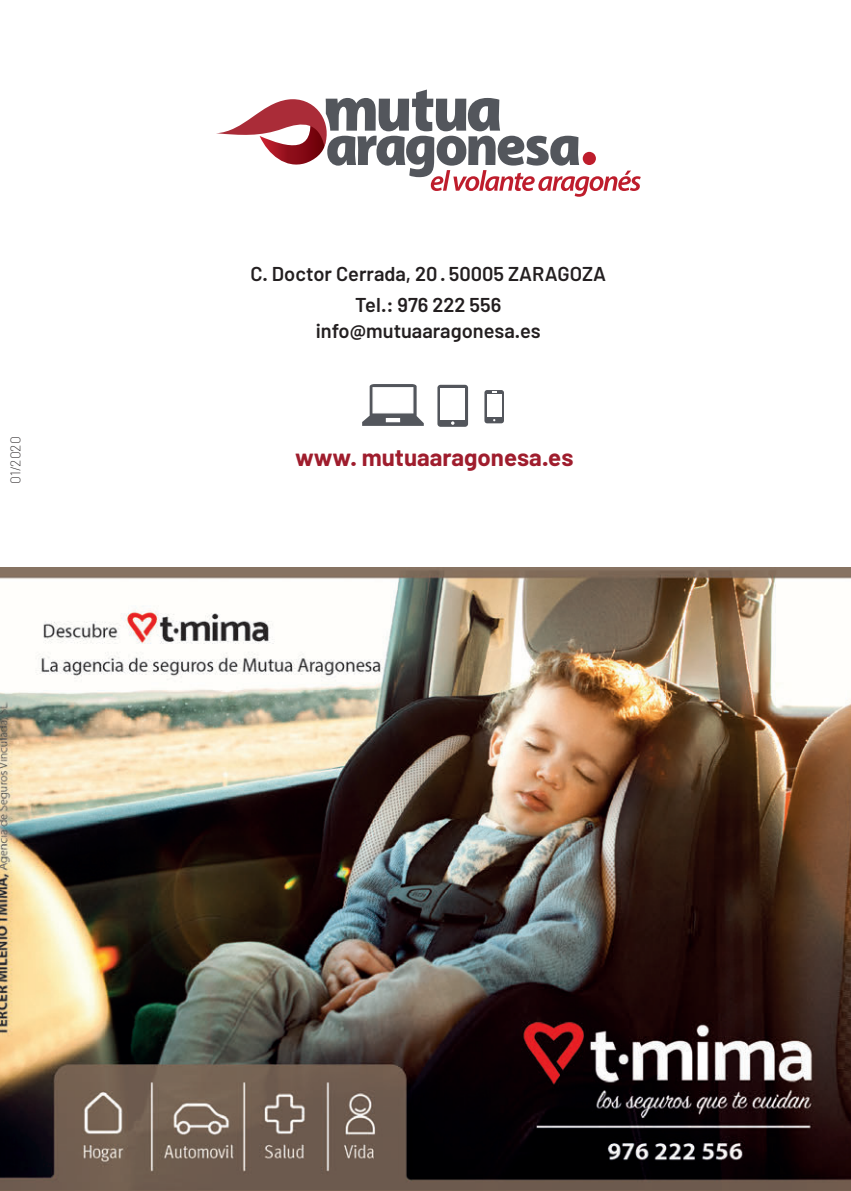
<style>
.page{position:relative;width:851px;height:1191px;background:#fff}
.page>*{position:absolute;margin:0;border:0;box-sizing:border-box;transform-origin:0 0}
.t1{font:700 24px "Barlow";color:#9f1d2d}
.t2{font:600 20px/26px "Barlow";color:#231f20;text-align:center}
.t3{font:200 14px "Barlow";color:#231f20}
</style>
<div class="page">
<img style="left:0;top:567px;width:850px;height:624px">
<svg style="left:216px;top:90px;width:424px;height:107px"></svg>
<svg style="left:484px;top:390px;width:20px;height:33px"></svg>
<div style="left:486px;top:394px;width:15px;height:23px;background:#fff"></div>
<svg style="left:362px;top:384px;width:62px;height:42px"></svg>
<hr style="left:386px;top:418px;width:14px;height:4px;background:#fff">
<div style="left:372px;top:387px;width:41px;height:26px;background:#fff;border:1px solid #fff"></div>
<div style="left:437px;top:385px;width:31px;height:42px;background:#53565c;border-radius:3px"></div>
<div style="left:440px;top:388px;width:24px;height:32px;background:#fff"></div>
<svg style="left:451px;top:421px;width:3px;height:4px"></svg>
<p class="t3" style="left:7px;top:483px;width:49px;rotate:-90deg">01/2020</p>
<p class="t2" style="left:250px;top:260px;width:357px">C. Doctor Cerrada, 20 · 50005 ZARAGOZA</p>
<p class="t2" style="left:316px;top:292px;width:226px">Tel.: 976 222 556 info@mutuaaragonesa.es</p>
<p class="t1" style="left:295px;top:442px;width:280px">www. mutuaaragonesa.es</p>
</div>
